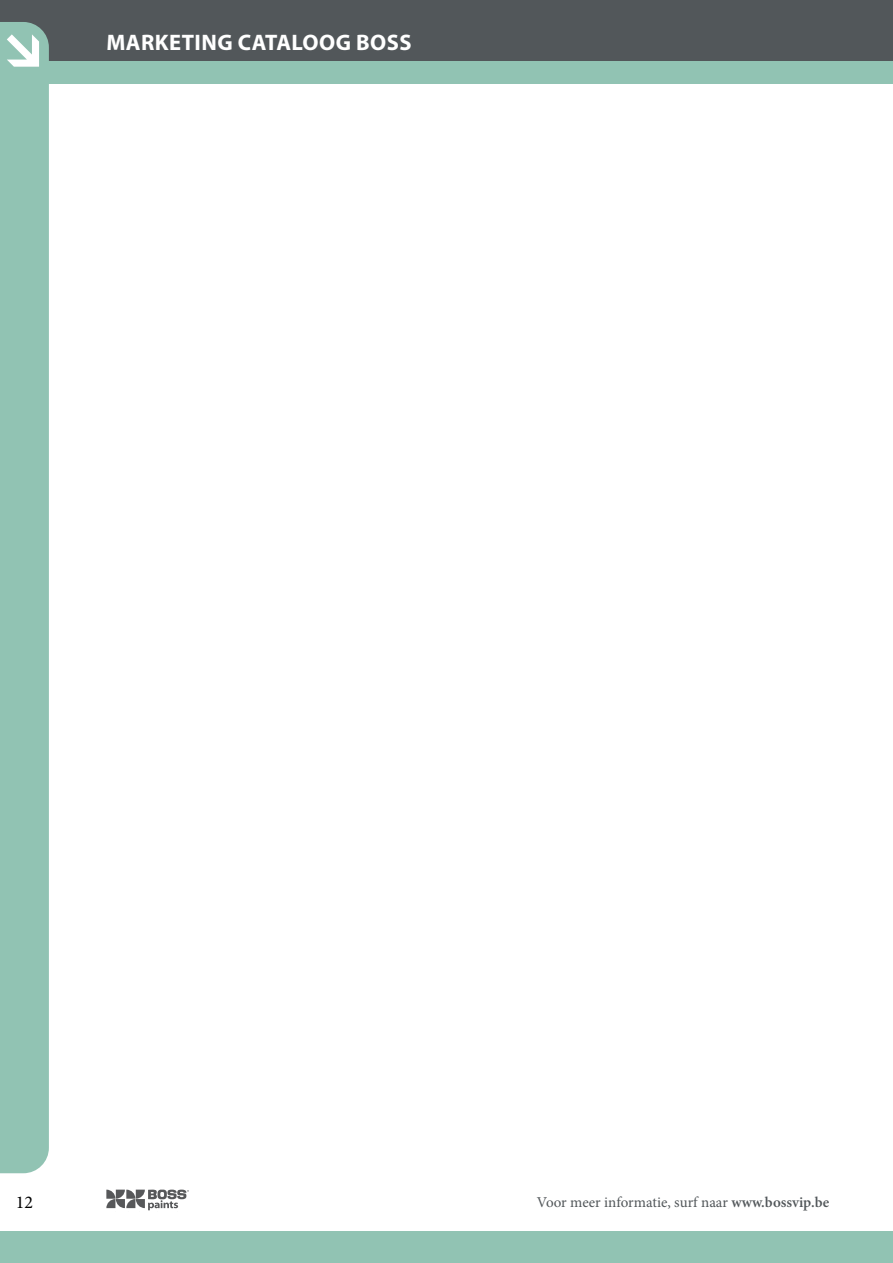
<style>
.page{position:relative;width:893px;height:1263px;background:#fff}
.page>*{position:absolute;margin:0;border:0;box-sizing:border-box;transform-origin:0 0}
.t1{font:700 22.5px "Myriad Pro";letter-spacing:.02em;color:#fff}
.t2{font:18px "Minion Pro";color:#000}
.t3{font:15px "Minion Pro";color:#52575a}
.s1{font-weight:600}
</style>
<div class="page">
<div style="left:0;top:0;width:893px;height:71px;background:#52575a"></div>
<svg style="left:106px;top:1189px;width:83px;height:21px"></svg>
<div style="left:0;top:22px;width:49px;height:1151px;background:#91c3b3"></div>
<div style="left:0;top:1231px;width:893px;height:32px;background:#91c3b3"></div>
<div style="left:0;top:61px;width:893px;height:22px;background:#91c3b3"></div>
<div style="left:7px;top:30px;width:34px;height:42px;background:#91c3b3"></div>
<svg style="left:7px;top:34px;width:32px;height:33px"></svg>
<p class="t1" style="left:107px;top:28px;width:306px">MARKETING CATALOOG BOSS</p>
<p class="t2" style="left:16px;top:1190px;width:19px">12</p>
<p class="t3" style="left:537px;top:1192px;width:294px">Voor meer informatie, surf naar <span class="s1">www.bossvip.be</span></p>
</div>
